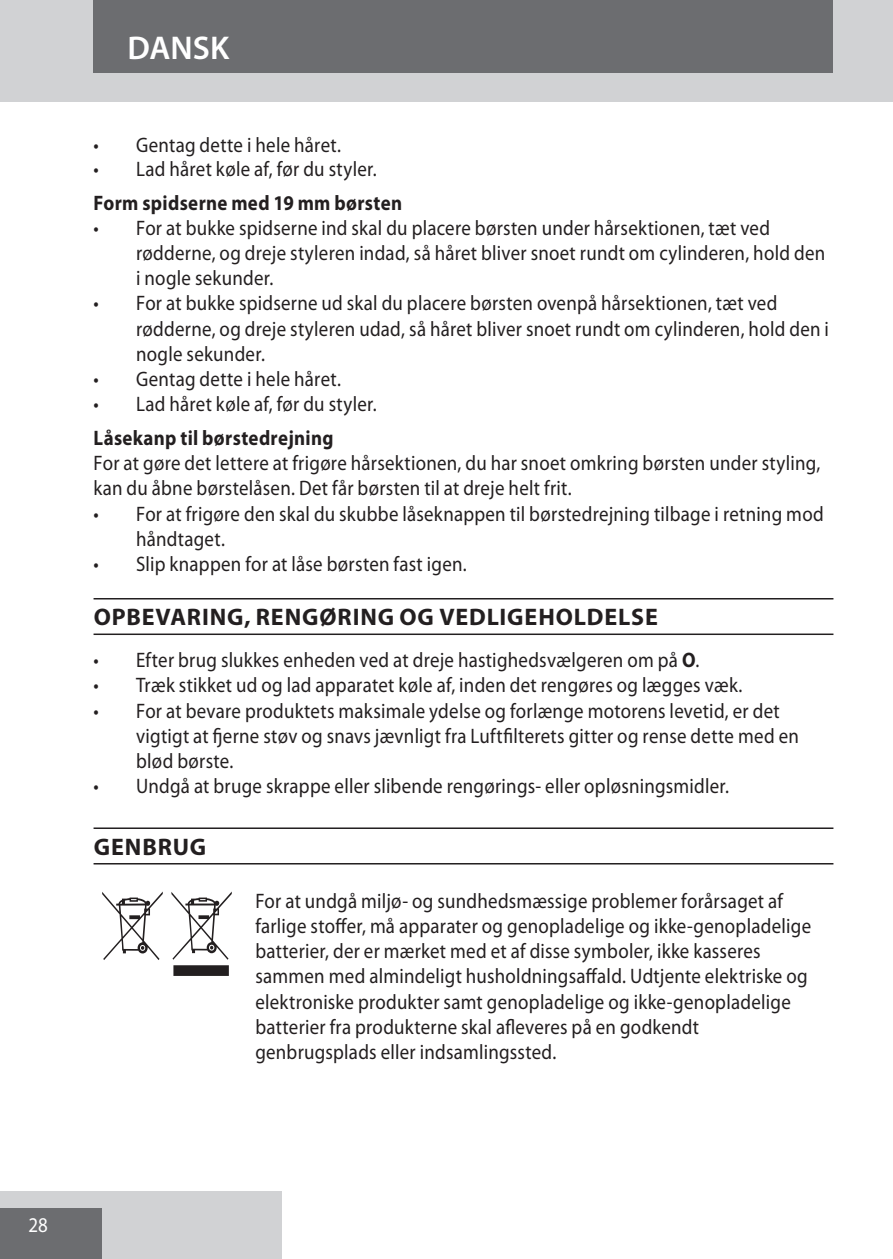
<style>
.page{position:relative;width:893px;height:1259px;background:#fff}
.page>*{position:absolute;margin:0;border:0;box-sizing:border-box;transform-origin:0 0}
.default{font:120px "Myriad Mine";color:#231f20;scale:.9 1}
.t1{font:600 33px "Myriad Pro";color:#fff}
.heading{font:700 24px "Myriad Pro";letter-spacing:.035em;color:#231f20}
.default-2{font:21px/25.2px "Myriad Pro";letter-spacing:.015em;color:#231f20;scale:.9 1}
.Subheading{font:700 21px "Myriad Pro";letter-spacing:.02em;color:#231f20;scale:.9 1}
.t2{font:21px "Myriad Pro";color:#fff;scale:.9 1}
.s1{font-weight:700}
</style>
<div class="page">
<div style="left:0;top:0;width:893px;height:102px;background:#d1d2d4"></div>
<div style="left:0;top:1191px;width:282px;height:68px;background:#d1d2d4"></div>
<div style="left:0;top:1208px;width:102px;height:51px;background:#6c6d70"></div>
<div style="left:94px;top:0;width:739px;height:73px;background:#6c6d70"></div>
<hr style="left:94px;top:598px;width:739px;height:1px;background:#231f20">
<hr style="left:94px;top:633px;width:739px;height:2px;background:#231f20">
<hr style="left:94px;top:827px;width:739px;height:2px;background:#231f20">
<hr style="left:94px;top:863px;width:739px;height:1px;background:#231f20">
<p class="t1" style="left:128px;top:29px;width:103px">DANSK</p>
<p class="default-2" style="left:94px;top:133px;width:276px">• Gentag dette i hele håret.</p>
<p class="default-2" style="left:94px;top:157px;width:316px">• Lad håret køle af, før du styler.</p>
<p class="Subheading" style="left:94px;top:191px;width:344px">Form spidserne med 19 mm børsten</p>
<p class="default-2" style="left:136px;top:215px;width:767px;text-indent:-43px">• For at bukke spidserne ind skal du placere børsten under hårsektionen, tæt ved rødderne, og dreje styleren indad, så håret bliver snoet rundt om cylinderen, hold den i nogle sekunder.</p>
<p class="default-2" style="left:136px;top:291px;width:771px;text-indent:-43px">• For at bukke spidserne ud skal du placere børsten ovenpå hårsektionen, tæt ved rødderne, og dreje styleren udad, så håret bliver snoet rundt om cylinderen, hold den i nogle sekunder.</p>
<p class="default-2" style="left:94px;top:367px;width:276px">• Gentag dette i hele håret.</p>
<p class="default-2" style="left:94px;top:392px;width:316px">• Lad håret køle af, før du styler.</p>
<p class="Subheading" style="left:94px;top:426px;width:268px">Låsekanp til børstedrejning</p>
<p class="default-2" style="left:94px;top:451px;width:809px">For at gøre det lettere at frigøre hårsektionen, du har snoet omkring børsten under styling, kan du åbne børstelåsen. Det får børsten til at dreje helt frit.</p>
<p class="default-2" style="left:136px;top:501px;width:766px;text-indent:-43px">• For at frigøre den skal du skubbe låseknappen til børstedrejning tilbage i retning mod håndtaget.</p>
<p class="default-2" style="left:94px;top:552px;width:416px">• Slip knappen for at låse børsten fast igen.</p>
<p class="heading" style="left:94px;top:603px;width:565px">OPBEVARING, RENGØRING OG VEDLIGEHOLDELSE</p>
<p class="default-2" style="left:94px;top:648px;width:675px">• Efter brug slukkes enheden ved at dreje hastighedsvælgeren om på <span class="s1">O</span>.</p>
<p class="default-2" style="left:94px;top:673px;width:722px">• Træk stikket ud og lad apparatet køle af, inden det rengøres og lægges væk.</p>
<p class="default-2" style="left:136px;top:698px;width:738px;text-indent:-43px">• For at bevare produktets maksimale ydelse og forlænge motorens levetid, er det vigtigt at fjerne støv og snavs jævnligt fra Luftfilterets gitter og rense dette med en blød børste.</p>
<p class="default-2" style="left:94px;top:774px;width:708px">• Undgå at bruge skrappe eller slibende rengørings- eller opløsningsmidler.</p>
<p class="heading" style="left:94px;top:833px;width:114px">GENBRUG</p>
<p class="default" style="left:102px;top:875px;width:151px">W</p>
<p class="default-2" style="left:255px;top:888px;width:619px">For at undgå miljø- og sundhedsmæssige problemer forårsaget af farlige stoffer, må apparater og genopladelige og ikke-genopladelige batterier, der er mærket med et af disse symboler, ikke kasseres sammen med almindeligt husholdningsaffald. Udtjente elektriske og elektroniske produkter samt genopladelige og ikke-genopladelige batterier fra produkterne skal afleveres på en godkendt genbrugsplads eller indsamlingssted.</p>
<p class="t2" style="left:29px;top:1213px;width:23px">28</p>
</div>
